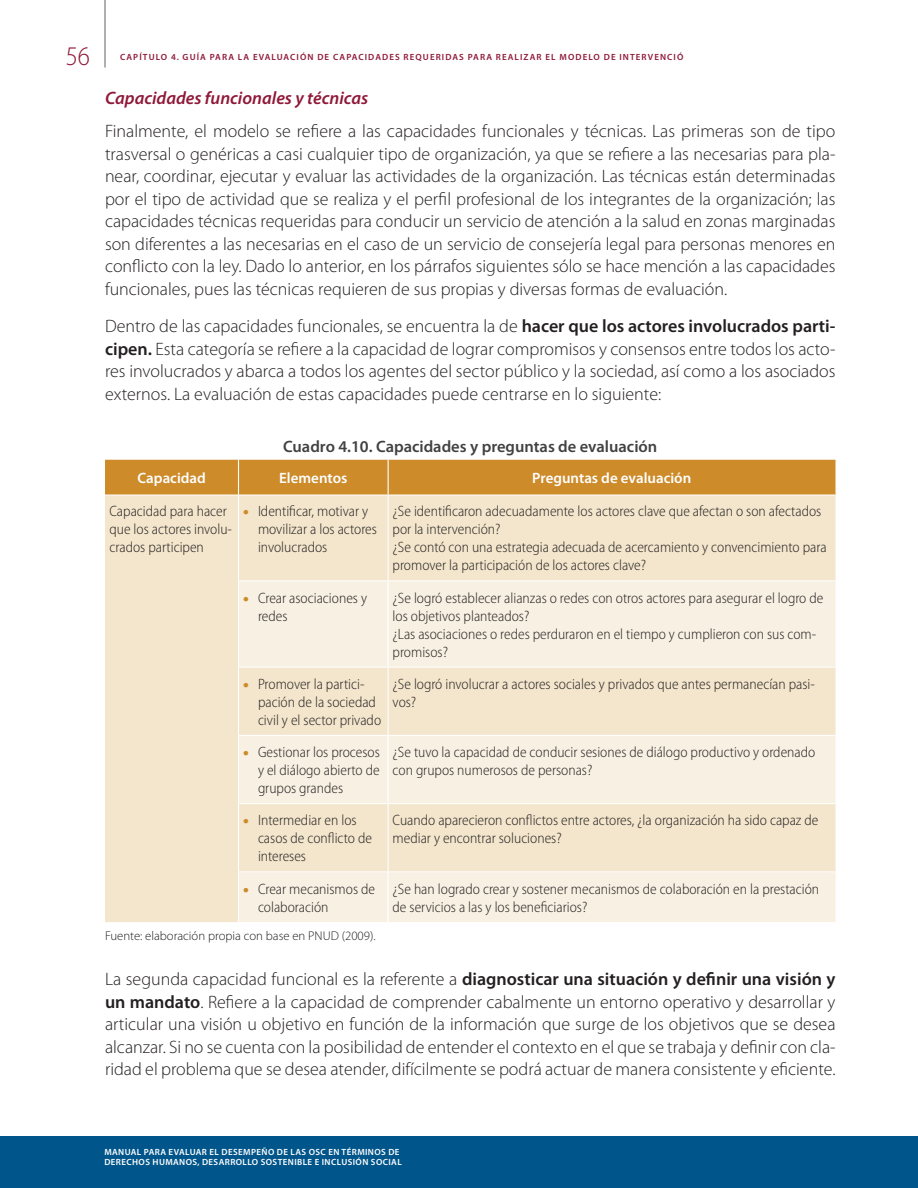
<style>
.page{position:relative;width:918px;height:1188px;background:#fff}
.page>*{position:absolute;margin:0;border:0;box-sizing:border-box;transform-origin:0 0}
.t1{font:300 semi-condensed 27px "Myriad Pro";color:#8f1838}
.t2{font:300 18px/22.5px "Myriad Pro";color:#231f20;text-align:justify}
.t3{font:italic 600 18px "Myriad Pro";color:#8f1838}
.t4{font:600 16.5px "Myriad Pro";color:#414042}
.t5{font:300 semi-condensed 15px/18px "Myriad Pro";color:#231f20}
.t6{font:600 15px "Myriad Pro";color:#fff}
.t7{font:300 12.75px "Myriad Pro";color:#231f20}
.t8{font:600 9px/10.5px "Myriad Pro";letter-spacing:.045em;color:#fff}
.t9{font:600 9px "Myriad Pro";letter-spacing:.12em;color:#8f1838}
.s1{font-weight:600}
.s2{font-weight:900;font-stretch:semi-expanded;color:#cd8b2a}
</style>
<div class="page">
<div style="left:0;top:1136px;width:918px;height:52px;background:#00558a"></div>
<hr style="left:104px;top:0;width:2px;height:68px;background:#939598">
<div style="left:105px;top:460px;width:731px;height:35px;background:#cd8b2a"></div>
<div style="left:105px;top:496px;width:731px;height:426px;background:#f3e6cc"></div>
<svg style="left:239px;top:581px;width:597px;height:341px;background:#f6ecd9"></svg>
<hr style="left:238px;top:460px;width:1px;height:35px;background:#fff">
<hr style="left:388px;top:460px;width:1px;height:35px;background:#fff">
<hr style="left:238px;top:495px;width:1px;height:86px;background:#fff">
<hr style="left:388px;top:495px;width:1px;height:85px;background:#fff">
<hr style="left:238px;top:581px;width:1px;height:86px;background:#fff">
<hr style="left:388px;top:581px;width:1px;height:86px;background:#fff">
<hr style="left:238px;top:667px;width:1px;height:68px;background:#fff">
<hr style="left:388px;top:668px;width:1px;height:67px;background:#fff">
<hr style="left:238px;top:735px;width:1px;height:69px;background:#fff">
<hr style="left:388px;top:736px;width:1px;height:67px;background:#fff">
<hr style="left:238px;top:804px;width:1px;height:68px;background:#fff">
<hr style="left:388px;top:804px;width:1px;height:68px;background:#fff">
<hr style="left:238px;top:872px;width:1px;height:50px;background:#fff">
<hr style="left:388px;top:872px;width:1px;height:50px;background:#fff">
<hr style="left:239px;top:580px;width:149px;height:1px;background:#fff">
<hr style="left:388px;top:580px;width:448px;height:1px;background:#fff">
<hr style="left:239px;top:667px;width:149px;height:1px;background:#fff">
<hr style="left:388px;top:667px;width:448px;height:1px;background:#fff">
<hr style="left:239px;top:735px;width:149px;height:1px;background:#fff">
<hr style="left:388px;top:735px;width:448px;height:1px;background:#fff">
<hr style="left:239px;top:803px;width:149px;height:1px;background:#fff">
<hr style="left:388px;top:803px;width:448px;height:1px;background:#fff">
<hr style="left:239px;top:872px;width:149px;height:1px;background:#fff">
<hr style="left:388px;top:872px;width:448px;height:1px;background:#fff">
<h1 class="t1" style="left:66px;top:41px;width:26px">56</h1>
<p class="t9" style="left:120px;top:51px;width:30px">Cap ítulo</p>
<p class="t9" style="left:171px;top:51px;width:46px">4. Guía para</p>
<p class="t9" style="left:238px;top:51px;width:23px">la evaluación</p>
<p class="t9" style="left:317px;top:51px;width:23px">de capacidades</p>
<p class="t9" style="left:404px;top:51px;width:27px">requeridas</p>
<p class="t9" style="left:468px;top:51px;width:7px">para</p>
<p class="t9" style="left:496px;top:51px;width:7px">reali</p>
<p class="t9" style="left:524px;top:51px;width:44px">zarelmodelo</p>
<p class="t9" style="left:604px;top:51px;width:23px">de intervenció</p>
<p class="t3" style="left:105px;top:86px;width:265px">Capacidades funcionales y técnicas</p>
<p class="t2" style="left:105px;top:120px;width:732px">Finalmente, el modelo se refiere a las capacidades funcionales y técnicas. Las primeras son de tipo trasversal o genéricas a casi cualquier tipo de organización, ya que se refiere a las necesarias para pla&shy;near, coordinar, ejecutar y evaluar las actividades de la organización. Las técnicas están determinadas por el tipo de actividad que se realiza y el perfil profesional de los integrantes de la organización; las capacidades técnicas requeridas para conducir un servicio de atención a la salud en zonas marginadas son diferentes a las necesarias en el caso de un servicio de consejería legal para personas menores en conflicto con la ley. Dado lo anterior, en los párrafos siguientes sólo se hace mención a las capacidades funcionales, pues las técnicas requieren de sus propias y diversas formas de evaluación.</p>
<p class="t2" style="left:105px;top:315px;width:732px">Dentro de las capacidades funcionales, se encuentra la de <span class="s1">hacer que los actores involucrados parti&shy;cipen.</span> Esta categoría se refiere a la capacidad de lograr compromisos y consensos entre todos los acto&shy;res involucrados y abarca a todos los agentes del sector público y la sociedad, así como a los asociados externos. La evaluación de estas capacidades puede centrarse en lo siguiente:</p>
<p class="t4" style="left:283px;top:436px;width:376px">Cuadro 4.10. Capacidades y preguntas de evaluación</p>
<p class="t6" style="left:138px;top:468px;width:70px">Capacidad</p>
<p class="t6" style="left:279px;top:468px;width:70px">Elementos</p>
<p class="t6" style="left:532px;top:468px;width:161px">Preguntas de evaluación</p>
<p class="t5" style="left:110px;top:503px;width:124px">Capacidad para hacer que los actores involu&shy;crados participen</p>
<p class="t5" style="left:258px;top:503px;width:120px;text-indent:-15px"><span class="s2">•</span> Identificar, motivar y movilizar a los actores involucrados</p>
<p class="t5" style="left:393px;top:503px;width:435px">¿Se identificaron adecuadamente los actores clave que afectan o son afectados por la intervención?<br>¿Se contó con una estrategia adecuada de acercamiento y convencimiento para promover la participación de los actores clave?</p>
<p class="t5" style="left:258px;top:589px;width:111px;text-indent:-15px"><span class="s2">•</span> Crear asociaciones y redes</p>
<p class="t5" style="left:393px;top:589px;width:432px">¿Se logró establecer alianzas o redes con otros actores para asegurar el logro de los objetivos planteados?<br>¿Las asociaciones o redes perduraron en el tiempo y cumplieron con sus com&shy;promisos?</p>
<p class="t5" style="left:258px;top:675px;width:125px;text-indent:-15px"><span class="s2">•</span> Promover la partici&shy;pación de la sociedad civil y el sector privado</p>
<p class="t5" style="left:393px;top:675px;width:424px">¿Se logró involucrar a actores sociales y privados que antes permanecían pasi&shy;vos?</p>
<p class="t5" style="left:258px;top:743px;width:123px;text-align:justify;text-indent:-15px"><span class="s2">•</span> Gestionar los procesos y el diálogo abierto de grupos grandes</p>
<p class="t5" style="left:393px;top:743px;width:424px">¿Se tuvo la capacidad de conducir sesiones de diálogo productivo y ordenado con grupos numerosos de personas?</p>
<p class="t5" style="left:258px;top:812px;width:116px;text-indent:-15px"><span class="s2">•</span> Intermediar en los casos de conflicto de intereses</p>
<p class="t5" style="left:393px;top:812px;width:427px">Cuando aparecieron conflictos entre actores, ¿la organización ha sido capaz de mediar y encontrar soluciones?</p>
<p class="t5" style="left:258px;top:880px;width:119px;text-indent:-15px"><span class="s2">•</span> Crear mecanismos de colaboración</p>
<p class="t5" style="left:393px;top:880px;width:428px">¿Se han logrado crear y sostener mecanismos de colaboración en la prestación de servicios a las y los beneficiarios?</p>
<p class="t7" style="left:105px;top:928px;width:272px">Fuente: elaboración propia con base en PNUD (2009).</p>
<p class="t2" style="left:105px;top:968px;width:732px">La segunda capacidad funcional es la referente a <span class="s1">diagnosticar una situación y definir una visión y un mandato</span>. Refiere a la capacidad de comprender cabalmente un entorno operativo y desarrollar y articular una visión u objetivo en función de la información que surge de los objetivos que se desea alcanzar. Si no se cuenta con la posibilidad de entender el contexto en el que se trabaja y definir con cla&shy;ridad el problema que se desea atender, difícilmente se podrá actuar de manera consistente y eficiente.</p>
<p class="t8" style="left:104px;top:1146px;width:299px">MANUAL PARA EVALUAR EL DESEMPEÑO DE LAS OSC EN TÉRMINOS DE<br>DERECHOS HUMANOS, DESARROLLO SOSTENIBLE E INCLUSIÓN SOCIAL</p>
</div>
